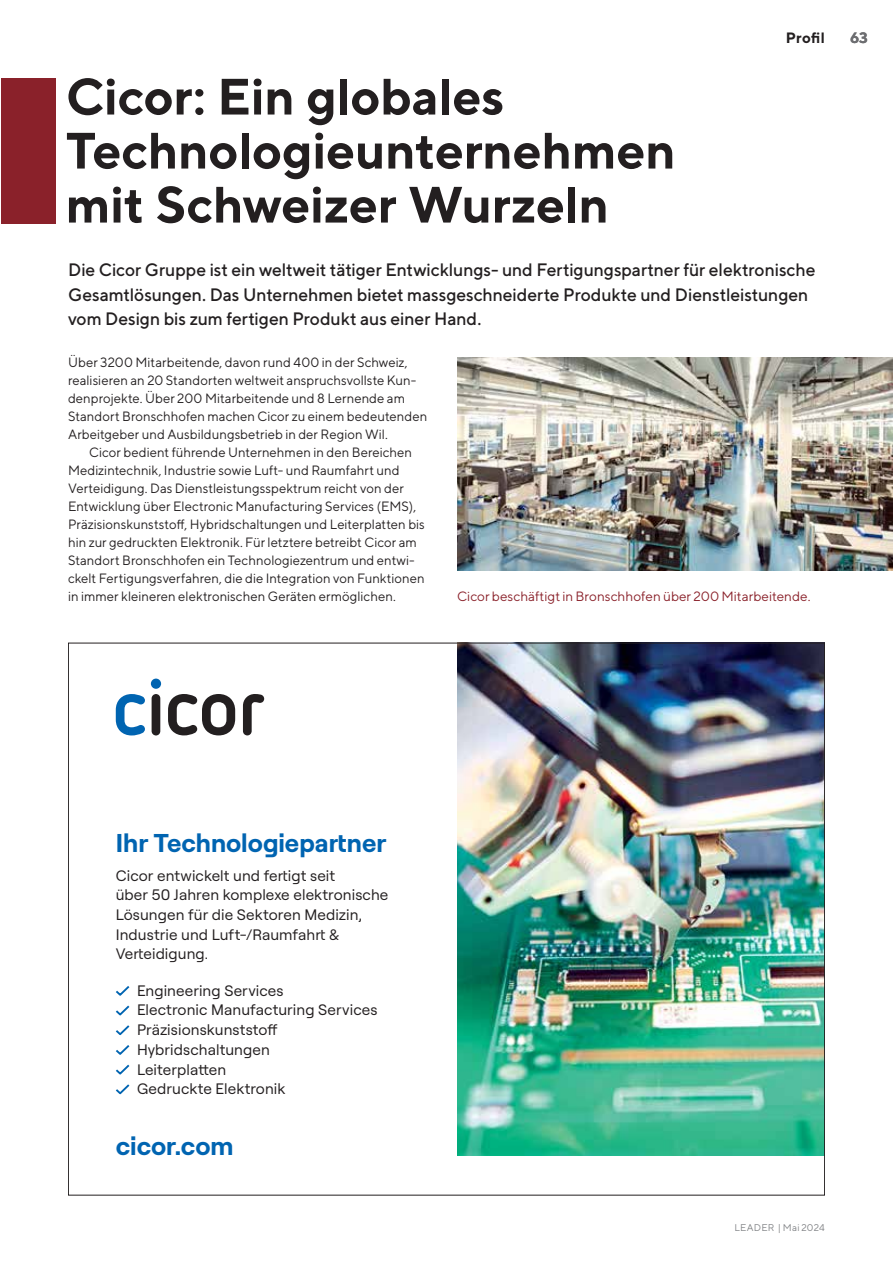
<style>
.page{position:relative;width:893px;height:1263px;background:#fff}
.page>*{position:absolute;margin:0;border:0;box-sizing:border-box;transform-origin:0 0}
.t1{font:700 51px/54px "TT Norms";letter-spacing:-.005em;color:#231f20}
.t2{font:700 25.8px "Roobert PRO";color:#0064b1}
.t3{font:500 18px/24.8px "TT Norms";letter-spacing:-.005em;color:#231f20}
.t4{font:15.15px/19.6px "Roobert PRO";letter-spacing:.005em;color:#231f20}
.t5{font:700 15px "TT Norms";color:#231f20}
.t6{font:700 15px "TT Norms";color:#6d6e71}
.t7{font:13.5px/18px "TT Norms";color:#231f20}
.t8{font:13.5px "TT Norms";color:#8a212a}
.t9{font:9.75px "TT Norms";letter-spacing:.02em;color:#808285}
</style>
<div class="page">
<img style="left:115px;top:645px;width:708px;height:511px">
<div style="left:1px;top:79px;width:54px;height:145px;background:#8a212a"></div>
<img style="left:457px;top:357px;width:436px;height:214px">
<h1 class="t1" style="left:66px;top:68px;width:611px">Cicor: Ein globales<br>Technologieunternehmen mit Schweizer Wurzeln</h1>
<p class="t5" style="left:786px;top:28px;width:40px">Profil</p>
<p class="t3" style="left:68px;top:257px;width:749px">Die Cicor Gruppe ist ein weltweit tätiger Entwicklungs- und Fertigungspartner für elektronische<br>Gesamtlösungen. Das Unternehmen bietet massgeschneiderte Produkte und Dienstleistungen vom Design bis zum fertigen Produkt aus einer Hand.</p>
<p class="t7" style="left:68px;top:352px;width:361px">Über 3200 Mitarbeitende, davon rund 400 in der Schweiz, realisieren an 20 Standorten weltweit anspruchsvollste Kun&shy;denprojekte. Über 200 Mitarbeitende und 8 Lernende am Standort Bronschhofen machen Cicor zu einem bedeutenden Arbeitgeber und Ausbildungsbetrieb in der Region Wil.</p>
<p class="t7" style="left:68px;top:442px;width:358px;text-indent:21px">Cicor bedient führende Unternehmen in den Bereichen Medizintechnik, Industrie sowie Luft- und Raumfahrt und Verteidigung. Das Dienstleistungsspektrum reicht von der Entwicklung über Electronic Manufacturing Services (EMS), Präzisionskunststoff, Hybridschaltungen und Leiterplatten bis hin zur gedruckten Elektronik. Für letztere betreibt Cicor am Standort Bronschhofen ein Technologiezentrum und entwi&shy;ckelt Fertigungsverfahren, die die Integration von Funktionen in immer kleineren elektronischen Geräten ermöglichen.</p>
<p class="t8" style="left:457px;top:587px;width:355px">Cicor beschäftigt in Bronschhofen über 200 Mitarbeitende.</p>
<p class="t6" style="left:850px;top:28px;width:19px">63</p>
<h2 class="t2" style="left:116px;top:824px;width:272px">Ihr Technologiepartner</h2>
<p class="t4" style="left:116px;top:864px;width:274px">Cicor entwickelt und fertigt seit<br>über 50 Jahren komplexe elektronische<br>Lösungen für die Sektoren Medizin,<br>Industrie und Luft-/Raumfahrt &amp;<br>Verteidigung.</p>
<p class="t4" style="left:137px;top:980px;width:242px">Engineering Services<br>Electronic Manufacturing Services<br>Präzisionskunststoff<br>Hybridschaltungen<br>Leiterplatten<br>Gedruckte Elektronik</p>
<h2 class="t2" style="left:116px;top:1127px;width:119px">cicor.com</h2>
<p class="t9" style="left:734px;top:1221px;width:92px">LEADER | Mai 2024</p>
</div>
